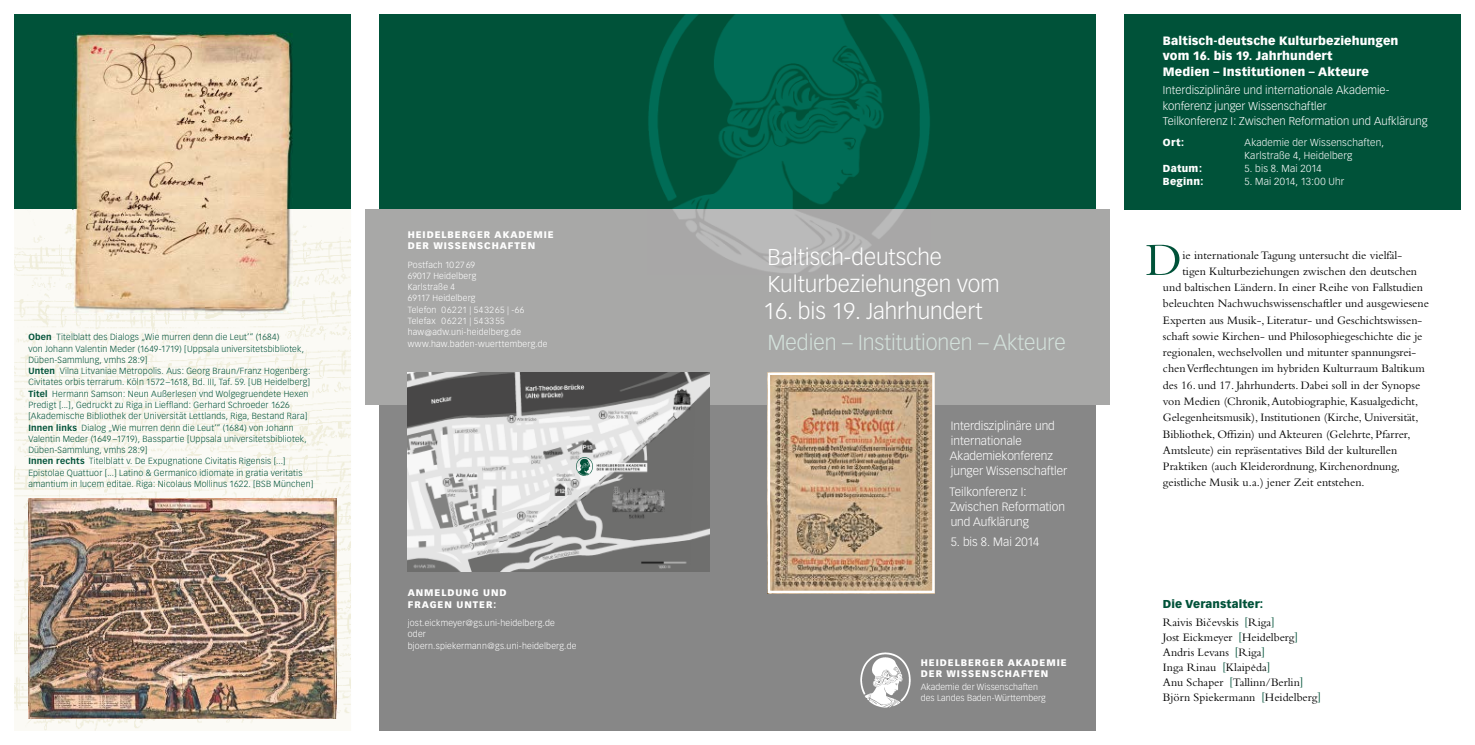
<style>
.page{position:relative;width:1475px;height:745px;background:#fff}
.page>*{position:absolute;margin:0;border:0;box-sizing:border-box;transform-origin:0 0}
.t1{font:300 22.5px/27px "Vectora LH";color:#fff}
.t2{font:300 21.25px "Vectora LH";color:#d3e1db}
.t3{font:11.88px/15px "Bembo";color:#000}
.t4{font:300 11.88px/15px "Vectora LH";color:#fff}
.t5{font:900 11.88px/15.5px "Vectora LH";letter-spacing:.01em;color:#fff}
.t6{font:300 11.25px/15.5px "Vectora LH";letter-spacing:.005em;color:#fff}
.t7{font:900 11.25px "Vectora LH";letter-spacing:.01em;color:#005239}
.t8{font:300 10px/13.1px "Vectora LH";letter-spacing:.02em;color:#fff}
.t9{font:900 10px "Vectora LH";letter-spacing:.02em;color:#fff}
.t10{font:900 9.38px/11.2px "Vectora LH";letter-spacing:.1em;color:#fff}
.t11{font:300 8.75px/11.2px "Vectora LH";letter-spacing:.025em;color:#005239}
.t12{font:300 8.75px/11.2px "Vectora LH";letter-spacing:.02em;color:#fff}
.s1{font-weight:700}
.s2{color:#005239}
</style>
<div class="page">
<div style="left:379px;top:404px;width:716px;height:326px;background:#878787"></div>
<div style="left:14px;top:14px;width:337px;height:195px;background:#005239"></div>
<img style="left:14px;top:209px;width:337px;height:521px">
<div style="left:379px;top:14px;width:716px;height:195px;background:#005239"></div>
<div style="left:1123px;top:14px;width:337px;height:195px;background:#005239"></div>
<div style="left:365px;top:209px;width:744px;height:195px;background:#a8a8a7"></div>
<img style="left:648px;top:14px;width:282px;height:259px">
<img style="left:407px;top:372px;width:302px;height:198px">
<img style="left:576px;top:457px;width:17px;height:18px">
<img style="left:860px;top:652px;width:50px;height:54px">
<svg style="left:1146px;top:244px;width:33px;height:31px"></svg>
<svg style="left:767px;top:372px;width:167px;height:220px;background:#bea182"></svg>
<img style="left:28px;top:498px;width:309px;height:220px">
<img style="left:72px;top:209px;width:3px;height:103px">
<img style="left:249px;top:33px;width:44px;height:176px">
<img style="left:116px;top:312px;width:133px;height:1px">
<img style="left:75px;top:33px;width:174px;height:176px">
<img style="left:75px;top:209px;width:218px;height:103px">
<p class="t11" style="left:28px;top:331px;width:286px"><span class="s1">Oben</span> Titelblatt des Dialogs „Wie murren denn die Leut‘“ (1684)<br>von Johann Valentin Meder (1649-1719) [Uppsala universitetsbibliotek, Düben-Sammlung, vmhs 28:9]<br><span class="s1">Unten</span> Vilna Litvaniae Metropolis. Aus: Georg Braun/Franz Hogenberg:<br>Civitates orbis terrarum. Köln 1572–1618, Bd. III, Taf. 59. [UB Heidelberg] <span class="s1">Titel</span> Hermann Samson: Neun Außerlesen vnd Wolgegruendete Hexen Predigt [...], Gedruckt zu Riga in Lieffland: Gerhard Schroeder 1626 [Akademische Bibliothek der Universität Lettlands, Riga, Bestand Rara] <span class="s1">Innen links</span> Dialog „Wie murren denn die Leut‘“ (1684) von Johann Valentin Meder (1649 –1719), Basspartie [Uppsala universitetsbibliotek, Düben-Sammlung, vmhs 28:9]<br><span class="s1">Innen rechts</span> Titelblatt v. De Expugnatione Civitatis Rigensis [...] Epistolae Quattuor [...] Latino &amp; Germanico idiomate in gratia veritatis amantium in lucem editae. Riga: Nicolaus Mollinus 1622. [BSB München]</p>
<p class="t10" style="left:407px;top:229px;width:147px">HEIDELBERGER AKADEMIE<br>DER WISSENSCHAFTEN</p>
<p class="t12" style="left:407px;top:259px;width:141px">Postfach 10 27 69<br>69017 Heidelberg<br>Karlstraße 4<br>69117 Heidelberg<br>Telefon 0 62 21 | 54 32 65 | -66<br>Telefax 0 62 21 | 54 33 55 haw@adw.uni-heidelberg.de www.haw.baden-wuerttemberg.de</p>
<p class="t10" style="left:407px;top:587px;width:100px">ANMELDUNG UND<br>FRAGEN UNTER:</p>
<p class="t12" style="left:407px;top:617px;width:170px">jost.eickmeyer@gs.uni-heidelberg.de<br>oder bjoern.spiekermann@gs.uni-heidelberg.de</p>
<h1 class="t1" style="left:767px;top:244px;width:233px">Baltisch-deutsche<br>Kulturbeziehungen vom</h1>
<h1 class="t1" style="left:763px;top:298px;width:220px">16. bis 19. Jahrhundert</h1>
<h2 class="t2" style="left:767px;top:330px;width:299px">Medien – Institutionen – Akteure</h2>
<p class="t4" style="left:949px;top:418px;width:119px">Interdisziplinäre und internationale<br>Akademiekonferenz junger Wissenschaftler</p>
<p class="t4" style="left:949px;top:483px;width:117px">Teilkonferenz I:<br>Zwischen Reformation und Aufklärung</p>
<p class="t4" style="left:950px;top:534px;width:90px">5. bis 8. Mai 2014</p>
<p class="t10" style="left:920px;top:656px;width:147px">HEIDELBERGER AKADEMIE<br>DER WISSENSCHAFTEN</p>
<p class="t12" style="left:920px;top:681px;width:126px">Akademie der Wissenschaften des Landes Baden-Württemberg</p>
<p class="t5" style="left:1162px;top:33px;width:237px">Baltisch-deutsche Kulturbeziehungen vom 16. bis 19. Jahrhundert<br>Medien – Institutionen – Akteure</p>
<p class="t6" style="left:1162px;top:83px;width:266px">Interdisziplinäre und internationale Akademie&shy;konferenz junger Wissenschaftler<br>Teilkonferenz I: Zwischen Reformation und Aufklärung</p>
<p class="t9" style="left:1162px;top:136px;width:23px">Ort:</p>
<p class="t8" style="left:1244px;top:136px;width:141px">Akademie der Wissenschaften,<br>Karlstraße 4, Heidelberg</p>
<p class="t9" style="left:1162px;top:162px;width:41px">Datum:</p>
<p class="t8" style="left:1244px;top:162px;width:78px">5. bis 8. Mai 2014</p>
<p class="t9" style="left:1162px;top:175px;width:42px">Beginn:</p>
<p class="t8" style="left:1244px;top:175px;width:101px">5. Mai 2014, 13:00 Uhr</p>
<p class="t3" style="left:1182px;top:247px;width:221px">ie internationale Tagung untersucht die vielfäl -</p>
<p class="t3" style="left:1182px;top:263px;width:236px">tigen Kulturbeziehungen zwischen den deutschen</p>
<p class="t3" style="left:1162px;top:279px;width:261px">und baltischen Ländern. In einer Reihe von Fallstudien</p>
<p class="t3" style="left:1162px;top:296px;width:267px">beleuchten Nachwuchswissenschaftler und ausgewiesene</p>
<p class="t3" style="left:1162px;top:312px;width:261px">Experten aus Musik-, Literatur- und Geschichtswissen-</p>
<p class="t3" style="left:1162px;top:328px;width:261px">schaft sowie Kirchen- und Philosophiegeschichte die je</p>
<p class="t3" style="left:1162px;top:344px;width:255px">regionalen, wechselvollen und mitunter spannungsrei-</p>
<p class="t3" style="left:1162px;top:361px;width:263px">chen Verflechtungen im hybriden Kulturraum Baltikum</p>
<p class="t3" style="left:1162px;top:377px;width:259px">des 16. und 17. Jahrhunderts. Dabei soll in der Synopse</p>
<p class="t3" style="left:1162px;top:393px;width:257px">von Medien (Chronik, Autobiographie, Kasualgedicht,</p>
<p class="t3" style="left:1162px;top:409px;width:257px">Gelegenheitsmusik), Institutionen (Kirche, Universität,</p>
<p class="t3" style="left:1162px;top:426px;width:249px">Bibliothek, Offizin) und Akteuren (Gelehrte, Pfarrer,</p>
<p class="t3" style="left:1162px;top:442px;width:236px">Amtsleute) ein repräsentatives Bild der kulturellen</p>
<p class="t3" style="left:1162px;top:458px;width:238px">Praktiken (auch Kleiderordnung, Kirchenordnung,</p>
<p class="t3" style="left:1162px;top:474px;width:203px">geistliche Musik u.a.) jener Zeit entstehen.</p>
<p class="t7" style="left:1162px;top:596px;width:102px">Die Veranstalter:</p>
<p class="t3" style="left:1162px;top:614px;width:159px">Raivis Bicˇevskis <span class="s2">[</span>Riga<span class="s2">]<br></span>Jost Eickmeyer <span class="s2">[</span>Heidelberg<span class="s2">]<br></span>Andris Levans <span class="s2">[</span>Riga<span class="s2">]<br></span>Inga Rinau <span class="s2">[</span>Klaipe·da<span class="s2">]<br></span>Anu Schaper <span class="s2">[</span>Tallinn/Berlin<span class="s2">]<br></span>Björn Spiekermann <span class="s2">[</span>Heidelberg<span class="s2">]</span></p>
</div>
